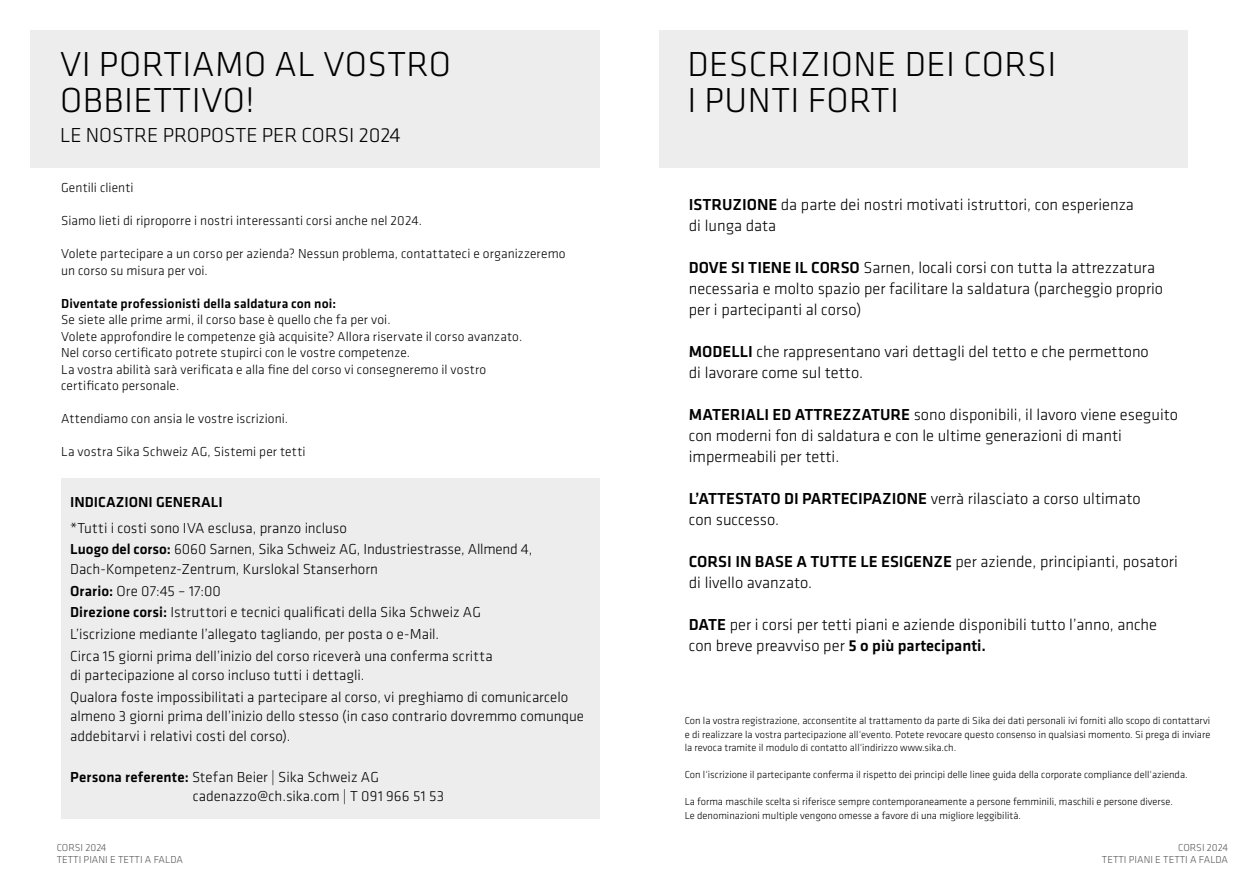
<style>
.page{position:relative;width:1259px;height:893px;background:#fff}
.page>*{position:absolute;margin:0;border:0;box-sizing:border-box;transform-origin:0 0}
.t1{font:300 36px/36px "Klavika";letter-spacing:.015em;color:#000}
.t2{font:300 21px "Klavika";color:#000}
.t3{font:300 16.5px/21px "Klavika";color:#000}
.t4{font:300 15px/21.6px "Klavika";color:#000}
.t5{font:500 15px "Klavika";color:#000}
.t6{font:300 13.5px/16.5px "Klavika";letter-spacing:.005em;color:#000}
.t7{font:500 13.5px "Klavika";letter-spacing:.01em;color:#000}
.t8{font:300 10.5px/13.5px "Klavika";color:#000;text-align:justify}
.t9{font:300 10.5px/12.6px "Klavika";color:#575756;text-align:right}
.s1{font-weight:500}
</style>
<div class="page">
<div style="left:30px;top:30px;width:570px;height:138px;background:#ededed"></div>
<div style="left:62px;top:478px;width:538px;height:340px;background:#ededed"></div>
<div style="left:659px;top:30px;width:528px;height:138px;background:#ededed"></div>
<h1 class="t1" style="left:60px;top:46px;width:393px">VI PORTIAMO AL VOSTRO<br>OBBIETTIVO!</h1>
<p class="t2" style="left:60px;top:122px;width:342px">LE NOSTRE PROPOSTE PER CORSI 2024</p>
<p class="t6" style="left:61px;top:179px;width:74px">Gentili clienti</p>
<p class="t6" style="left:61px;top:212px;width:362px">Siamo lieti di riproporre i nostri interessanti corsi anche nel 2024.</p>
<p class="t6" style="left:61px;top:245px;width:506px">Volete partecipare a un corso per azienda? Nessun problema, contattateci e organizzeremo un corso su misura per voi.</p>
<p class="t7" style="left:61px;top:294px;width:276px">Diventate professionisti della saldatura con noi:</p>
<p class="t6" style="left:61px;top:311px;width:463px">Se siete alle prime armi, il corso base è quello che fa per voi.<br>Volete approfondire le competenze già acquisite? Allora riservate il corso avanzato.<br>Nel corso certificato potrete stupirci con le vostre competenze.<br>La vostra abilità sarà verificata e alla fine del corso vi consegneremo il vostro certificato personale.</p>
<p class="t6" style="left:61px;top:410px;width:229px">Attendiamo con ansia le vostre iscrizioni.</p>
<p class="t6" style="left:61px;top:443px;width:246px">La vostra Sika Schweiz AG, Sistemi per tetti</p>
<p class="t5" style="left:70px;top:492px;width:154px">INDICAZIONI GENERALI</p>
<p class="t4" style="left:70px;top:517px;width:464px">*Tutti i costi sono IVA esclusa, pranzo incluso<br><span class="s1">Luogo del corso:</span> 6060 Sarnen, Sika Schweiz AG, Industriestrasse, Allmend 4,</p>
<p class="t4" style="left:70px;top:558px;width:424px">Dach-Kompetenz-Zentrum, Kurslokal Stanserhorn<br><span class="s1">Orario:</span> Ore 07:45 – 17:00<br><span class="s1">Direzione corsi:</span> Istruttori e tecnici qualificati della Sika Schweiz AG L’iscrizione mediante l’allegato tagliando, per posta o e-Mail.<br>Circa 15 giorni prima dell’inizio del corso riceverà una conferma scritta</p>
<p class="t4" style="left:70px;top:664px;width:500px">di partecipazione al corso incluso tutti i dettagli.<br>Qualora foste impossibilitati a partecipare al corso, vi preghiamo di comunicarcelo</p>
<p class="t4" style="left:70px;top:706px;width:515px;line-height:19.5px">almeno 3 giorni prima dell’inizio dello stesso (in caso contrario dovremmo comunque addebitarvi i relativi costi del corso).</p>
<p class="t4" style="left:193px;top:767px;width:253px;line-height:19.5px;text-indent:-122px"><span class="s1">Persona referente:</span> Stefan Beier | Sika Schweiz AG cadenazzo@ch.sika.com | T 091 966 51 53</p>
<p class="t9" style="left:57px;top:841px;width:128px;text-align:left">CORSI 2024<br>TETTI PIANI E TETTI A FALDA</p>
<h1 class="t1" style="left:687px;top:46px;width:370px">DESCRIZIONE DEI CORSI<br>I PUNTI FORTI</h1>
<p class="t3" style="left:689px;top:194px;width:446px"><span class="s1">ISTRUZIONE</span> da parte dei nostri motivati istruttori, con esperienza di lunga data</p>
<p class="t3" style="left:689px;top:257px;width:476px"><span class="s1">DOVE SI TIENE IL CORSO</span> Sarnen, locali corsi con tutta la attrezzatura necessaria e molto spazio per facilitare la saldatura (parcheggio proprio per i partecipanti al corso)</p>
<p class="t3" style="left:689px;top:341px;width:461px"><span class="s1">MODELLI</span> che rappresentano vari dettagli del tetto e che permettono di lavorare come sul tetto.</p>
<p class="t3" style="left:689px;top:404px;width:491px"><span class="s1">MATERIALI ED ATTREZZATURE</span> sono disponibili, il lavoro viene eseguito con moderni fon di saldatura e con le ultime generazioni di manti impermeabili per tetti.</p>
<p class="t3" style="left:689px;top:488px;width:453px"><span class="s1">L’ATTESTATO DI PARTECIPAZIONE</span> verrà rilasciato a corso ultimato con successo.</p>
<p class="t3" style="left:689px;top:551px;width:490px"><span class="s1">CORSI IN BASE A TUTTE LE ESIGENZE</span> per aziende, principianti, posatori di livello avanzato.</p>
<p class="t3" style="left:689px;top:614px;width:470px"><span class="s1">DATE</span> per i corsi per tetti piani e aziende disponibili tutto l’anno, anche con breve preavviso per <span class="s1">5 o più partecipanti.</span></p>
<p class="t8" style="left:685px;top:714px;width:527px">Con la vostra registrazione, acconsentite al trattamento da parte di Sika dei dati personali ivi forniti allo scopo di contattarvi e di realizzare la vostra partecipazione all‘evento. Potete revocare questo consenso in qualsiasi momento. Si prega di inviare la revoca tramite il modulo di contatto all‘indirizzo www.sika.ch.</p>
<p class="t8" style="left:685px;top:768px;width:504px">Con l‘iscrizione il partecipante conferma il rispetto dei principi delle linee guida della corporate compliance dell‘azienda.</p>
<p class="t8" style="left:685px;top:795px;width:490px">La forma maschile scelta si riferisce sempre contemporaneamente a persone femminili, maschili e persone diverse.<br>Le denominazioni multiple vengono omesse a favore di una migliore leggibilità.</p>
<p class="t9" style="left:1102px;top:841px;width:128px">CORSI 2024<br>TETTI PIANI E TETTI A FALDA</p>
</div>
